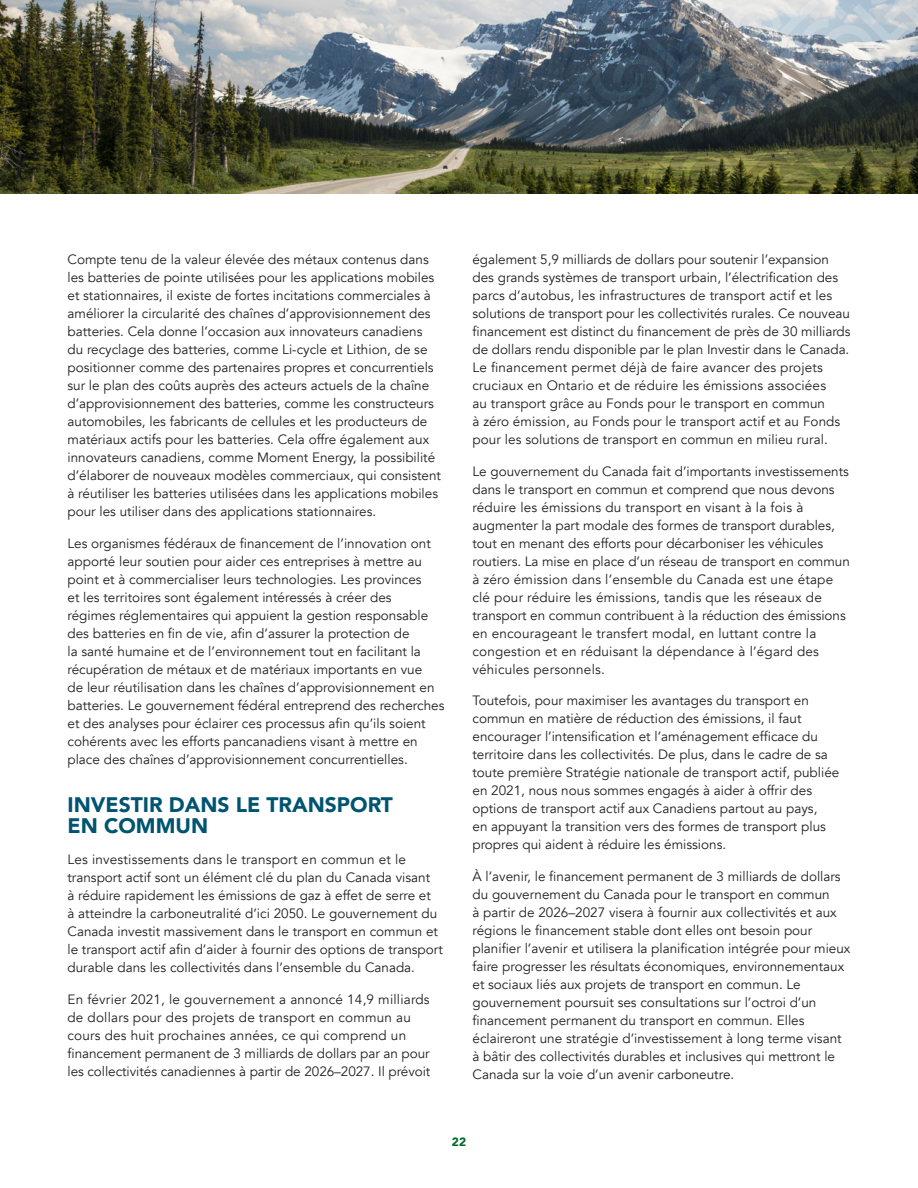
<style>
.page{position:relative;width:918px;height:1188px;background:#fff}
.page>*{position:absolute;margin:0;border:0;box-sizing:border-box;transform-origin:0 0}
.t1{font:900 21px/21px "Avenir";color:#005470}
.Body{font:13.5px/18px "Avenir";color:#231f20}
.t2{font:900 12px "Avenir";color:#006b29}
</style>
<div class="page">
<img style="left:0;top:0;width:557px;height:193px">
<img style="left:557px;top:0;width:361px;height:193px">
<p class="Body" style="left:68px;top:251px;width:375px">Compte tenu de la valeur élevée des métaux contenus dans les batteries de pointe utilisées pour les applications mobiles et stationnaires, il existe de fortes incitations commerciales à améliorer la circularité des chaînes d’approvisionnement des batteries. Cela donne l’occasion aux innovateurs canadiens du recyclage des batteries, comme Li-cycle et Lithion, de se positionner comme des partenaires propres et concurrentiels sur le plan des coûts auprès des acteurs actuels de la chaîne d’approvisionnement des batteries, comme les constructeurs automobiles, les fabricants de cellules et les producteurs de matériaux actifs pour les batteries. Cela offre également aux innovateurs canadiens, comme Moment Energy, la possibilité d’élaborer de nouveaux modèles commerciaux, qui consistent à réutiliser les batteries utilisées dans les applications mobiles pour les utiliser dans des applications stationnaires.</p>
<p class="Body" style="left:68px;top:534px;width:378px">Les organismes fédéraux de financement de l’innovation ont apporté leur soutien pour aider ces entreprises à mettre au point et à commercialiser leurs technologies. Les provinces<br>et les territoires sont également intéressés à créer des<br>régimes réglementaires qui appuient la gestion responsable des batteries en fin de vie, afin d’assurer la protection de<br>la santé humaine et de l’environnement tout en facilitant la récupération de métaux et de matériaux importants en vue<br>de leur réutilisation dans les chaînes d’approvisionnement en batteries. Le gouvernement fédéral entreprend des recherches et des analyses pour éclairer ces processus afin qu’ils soient cohérents avec les efforts pancanadiens visant à mettre en place des chaînes d’approvisionnement concurrentielles.</p>
<h3 class="t1" style="left:68px;top:793px;width:327px">INVESTIR DANS LE TRANSPORT<br>EN COMMUN</h3>
<p class="Body" style="left:68px;top:851px;width:377px">Les investissements dans le transport en commun et le transport actif sont un élément clé du plan du Canada visant<br>à réduire rapidement les émissions de gaz à effet de serre et<br>à atteindre la carboneutralité d’ici 2050. Le gouvernement du Canada investit massivement dans le transport en commun et le transport actif afin d’aider à fournir des options de transport durable dans les collectivités dans l’ensemble du Canada.</p>
<p class="Body" style="left:68px;top:990px;width:364px">En février 2021, le gouvernement a annoncé 14,9 milliards de dollars pour des projets de transport en commun au cours des huit prochaines années, ce qui comprend un financement permanent de 3 milliards de dollars par an pour les collectivités canadiennes à partir de 2026–2027. Il prévoit</p>
<p class="Body" style="left:472px;top:251px;width:380px">également 5,9 milliards de dollars pour soutenir l’expansion des grands systèmes de transport urbain, l’électrification des parcs d’autobus, les infrastructures de transport actif et les solutions de transport pour les collectivités rurales. Ce nouveau financement est distinct du financement de près de 30 milliards de dollars rendu disponible par le plan Investir dans le Canada.<br>Le financement permet déjà de faire avancer des projets cruciaux en Ontario et de réduire les émissions associées<br>au transport grâce au Fonds pour le transport en commun<br>à zéro émission, au Fonds pour le transport actif et au Fonds pour les solutions de transport en commun en milieu rural.</p>
<p class="Body" style="left:472px;top:462px;width:379px">Le gouvernement du Canada fait d’importants investissements dans le transport en commun et comprend que nous devons réduire les émissions du transport en visant à la fois à augmenter la part modale des formes de transport durables, tout en menant des efforts pour décarboniser les véhicules routiers. La mise en place d’un réseau de transport en commun à zéro émission dans l’ensemble du Canada est une étape clé pour réduire les émissions, tandis que les réseaux de transport en commun contribuent à la réduction des émissions en encourageant le transfert modal, en luttant contre la congestion et en réduisant la dépendance à l’égard des véhicules personnels.</p>
<p class="Body" style="left:472px;top:692px;width:368px">Toutefois, pour maximiser les avantages du transport en commun en matière de réduction des émissions, il faut encourager l’intensification et l’aménagement efficace du territoire dans les collectivités. De plus, dans le cadre de sa toute première Stratégie nationale de transport actif, publiée en 2021, nous nous sommes engagés à aider à offrir des options de transport actif aux Canadiens partout au pays,<br>en appuyant la transition vers des formes de transport plus propres qui aident à réduire les émissions.</p>
<p class="Body" style="left:472px;top:867px;width:379px">À l’avenir, le financement permanent de 3 milliards de dollars du gouvernement du Canada pour le transport en commun<br>à partir de 2026–2027 visera à fournir aux collectivités et aux régions le financement stable dont elles ont besoin pour planifier l’avenir et utilisera la planification intégrée pour mieux faire progresser les résultats économiques, environnementaux et sociaux liés aux projets de transport en commun. Le gouvernement poursuit ses consultations sur l’octroi d’un financement permanent du transport en commun. Elles éclaireront une stratégie d’investissement à long terme visant à bâtir des collectivités durables et inclusives qui mettront le Canada sur la voie d’un avenir carboneutre.</p>
<p class="t2" style="left:452px;top:1132px;width:16px">22</p>
</div>
